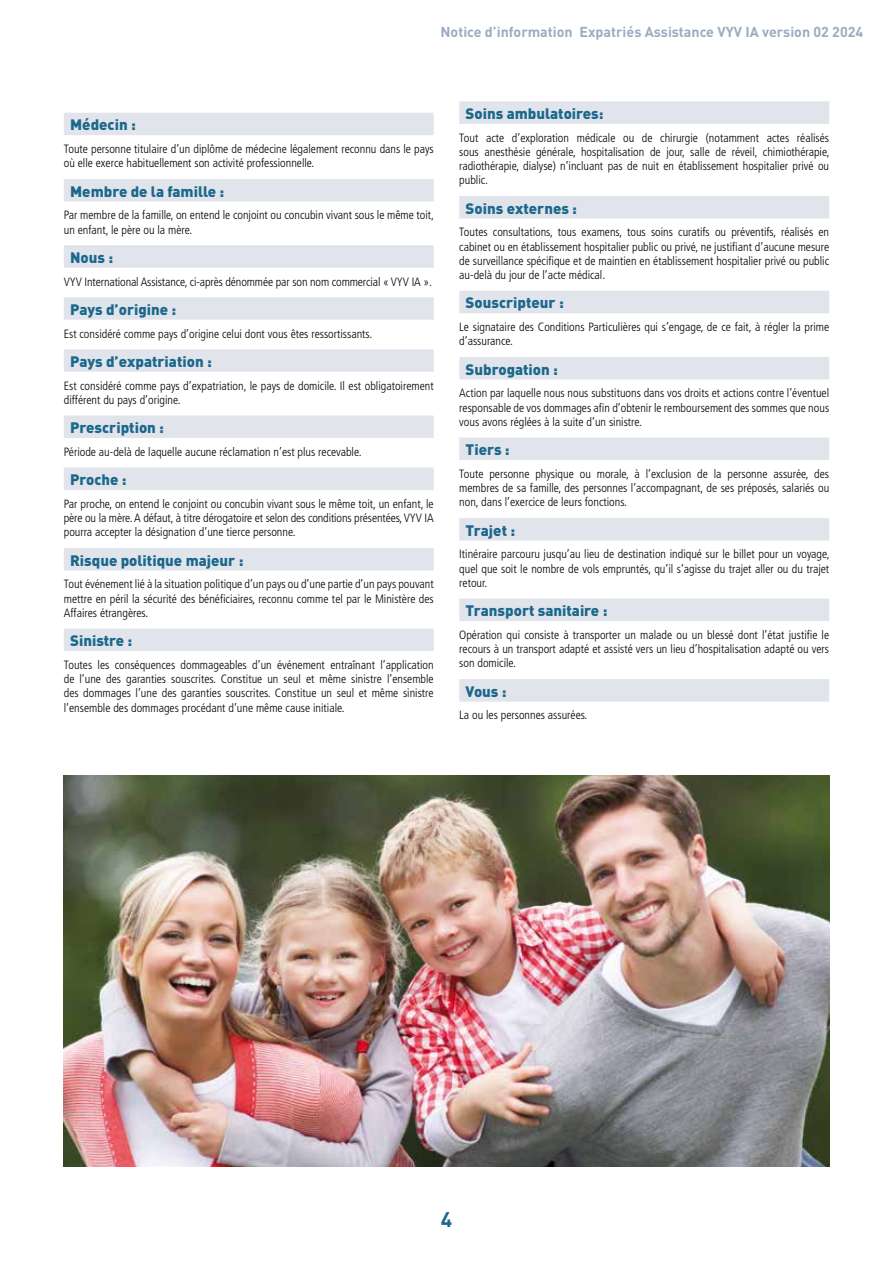
<style>
.page{position:relative;width:893px;height:1263px;background:#fff}
.page>*{position:absolute;margin:0;border:0;box-sizing:border-box;transform-origin:0 0}
.t1{font:700 21px "DIN";color:#1c688c}
.t2{font:900 15px "DIN";color:#1c688c}
.t3{font:700 14.25px "DIN";color:#9bacc1}
.t4{font:300 condensed 12px/14.2px "Frutiger LT Std";color:#000;text-align:justify}
</style>
<div class="page">
<img style="left:64px;top:775px;width:765px;height:391px">
<div style="left:64px;top:113px;width:370px;height:22px;background:#e1e5eb"></div>
<div style="left:64px;top:179px;width:370px;height:22px;background:#e1e5eb"></div>
<div style="left:64px;top:245px;width:370px;height:23px;background:#e1e5eb"></div>
<div style="left:64px;top:297px;width:370px;height:23px;background:#e1e5eb"></div>
<div style="left:64px;top:349px;width:370px;height:23px;background:#e1e5eb"></div>
<div style="left:64px;top:415px;width:370px;height:23px;background:#e1e5eb"></div>
<div style="left:64px;top:467px;width:370px;height:23px;background:#e1e5eb"></div>
<div style="left:64px;top:548px;width:370px;height:22px;background:#e1e5eb"></div>
<div style="left:64px;top:628px;width:370px;height:23px;background:#e1e5eb"></div>
<div style="left:459px;top:101px;width:370px;height:23px;background:#e1e5eb"></div>
<div style="left:459px;top:196px;width:370px;height:23px;background:#e1e5eb"></div>
<div style="left:459px;top:291px;width:370px;height:22px;background:#e1e5eb"></div>
<div style="left:459px;top:357px;width:370px;height:23px;background:#e1e5eb"></div>
<div style="left:459px;top:438px;width:370px;height:22px;background:#e1e5eb"></div>
<div style="left:459px;top:518px;width:370px;height:23px;background:#e1e5eb"></div>
<div style="left:459px;top:599px;width:370px;height:22px;background:#e1e5eb"></div>
<div style="left:459px;top:679px;width:370px;height:23px;background:#e1e5eb"></div>
<p class="t3" style="left:440px;top:23px;width:424px">Notice d’information Expatriés Assistance VYV IA version 02 2024</p>
<p class="t2" style="left:70px;top:115px;width:67px">Médecin :</p>
<p class="t4" style="left:64px;top:142px;width:371px">Toute personne titulaire d’un diplôme de médecine légalement reconnu dans le pays où elle exerce habituellement son activité professionnelle.</p>
<p class="t2" style="left:70px;top:181px;width:156px">Membre de la famille :</p>
<p class="t4" style="left:64px;top:208px;width:372px">Par membre de la famille, on entend le conjoint ou concubin vivant sous le même toit, un enfant, le père ou la mère.</p>
<p class="t2" style="left:70px;top:247px;width:45px">Nous :</p>
<p class="t4" style="left:64px;top:274px;width:370px">VYV International Assistance, ci-après dénommée par son nom commercial « VYV IA ».</p>
<p class="t2" style="left:70px;top:299px;width:108px">Pays d’origine :</p>
<p class="t4" style="left:64px;top:326px;width:310px">Est considéré comme pays d’origine celui dont vous êtes ressortissants.</p>
<p class="t2" style="left:70px;top:351px;width:143px">Pays d’expatriation :</p>
<p class="t4" style="left:64px;top:378px;width:371px">Est considéré comme pays d’expatriation, le pays de domicile. Il est obligatoirement différent du pays d’origine.</p>
<p class="t2" style="left:70px;top:418px;width:95px">Prescription :</p>
<p class="t4" style="left:64px;top:445px;width:299px">Période au-delà de laquelle aucune réclamation n’est plus recevable.</p>
<p class="t2" style="left:70px;top:470px;width:58px">Proche :</p>
<p class="t4" style="left:64px;top:497px;width:371px">Par proche, on entend le conjoint ou concubin vivant sous le même toit, un enfant, le père ou la mère. A défaut, à titre dérogatoire et selon des conditions présentées, VYV IA pourra accepter la désignation d’une tierce personne.</p>
<p class="t2" style="left:70px;top:550px;width:175px">Risque politique majeur :</p>
<p class="t4" style="left:64px;top:577px;width:371px">Tout événement lié à la situation politique d’un pays ou d’une partie d’un pays pouvant mettre en péril la sécurité des bénéficiaires, reconnu comme tel par le Ministère des Affaires étrangères.</p>
<p class="t2" style="left:70px;top:631px;width:64px">Sinistre :</p>
<p class="t4" style="left:64px;top:658px;width:371px">Toutes les conséquences dommageables d’un événement entraînant l’application de l’une des garanties souscrites. Constitue un seul et même sinistre l’ensemble des dommages l’une des garanties souscrites. Constitue un seul et même sinistre l’ensemble des dommages procédant d’une même cause initiale.</p>
<p class="t2" style="left:466px;top:103px;width:139px">Soins ambulatoires:</p>
<p class="t4" style="left:459px;top:131px;width:372px">Tout acte d’exploration médicale ou de chirurgie (notamment actes réalisés sous anesthésie générale, hospitalisation de jour, salle de réveil, chimiothérapie, radiothérapie, dialyse) n’incluant pas de nuit en établissement hospitalier privé ou public.</p>
<p class="t2" style="left:466px;top:198px;width:113px">Soins externes :</p>
<p class="t4" style="left:459px;top:225px;width:371px">Toutes consultations, tous examens, tous soins curatifs ou préventifs, réalisés en cabinet ou en établissement hospitalier public ou privé, ne justifiant d’aucune mesure de surveillance spécifique et de maintien en établissement hospitalier privé ou public au-delà du jour de l’acte médical.</p>
<p class="t2" style="left:466px;top:293px;width:100px">Souscripteur :</p>
<p class="t4" style="left:459px;top:320px;width:371px">Le signataire des Conditions Particulières qui s’engage, de ce fait, à régler la prime d’assurance.</p>
<p class="t2" style="left:466px;top:359px;width:94px">Subrogation :</p>
<p class="t4" style="left:459px;top:386px;width:371px">Action par laquelle nous nous substituons dans vos droits et actions contre l’éventuel responsable de vos dommages afin d’obtenir le remboursement des sommes que nous vous avons réglées à la suite d’un sinistre.</p>
<p class="t2" style="left:466px;top:440px;width:46px">Tiers :</p>
<p class="t4" style="left:459px;top:467px;width:371px">Toute personne physique ou morale, à l’exclusion de la personne assurée, des membres de sa famille, des personnes l’accompagnant, de ses préposés, salariés ou non, dans l’exercice de leurs fonctions.</p>
<p class="t2" style="left:466px;top:520px;width:51px">Trajet :</p>
<p class="t4" style="left:459px;top:547px;width:372px">Itinéraire parcouru jusqu’au lieu de destination indiqué sur le billet pour un voyage, quel que soit le nombre de vols empruntés, qu’il s’agisse du trajet aller ou du trajet retour.</p>
<p class="t2" style="left:466px;top:601px;width:143px">Transport sanitaire :</p>
<p class="t4" style="left:459px;top:628px;width:371px">Opération qui consiste à transporter un malade ou un blessé dont l’état justifie le recours à un transport adapté et assisté vers un lieu d’hospitalisation adapté ou vers son domicile.</p>
<p class="t2" style="left:466px;top:681px;width:42px">Vous :</p>
<p class="t4" style="left:459px;top:708px;width:130px">La ou les personnes assurées.</p>
<h1 class="t1" style="left:441px;top:1206px;width:13px">4</h1>
</div>
